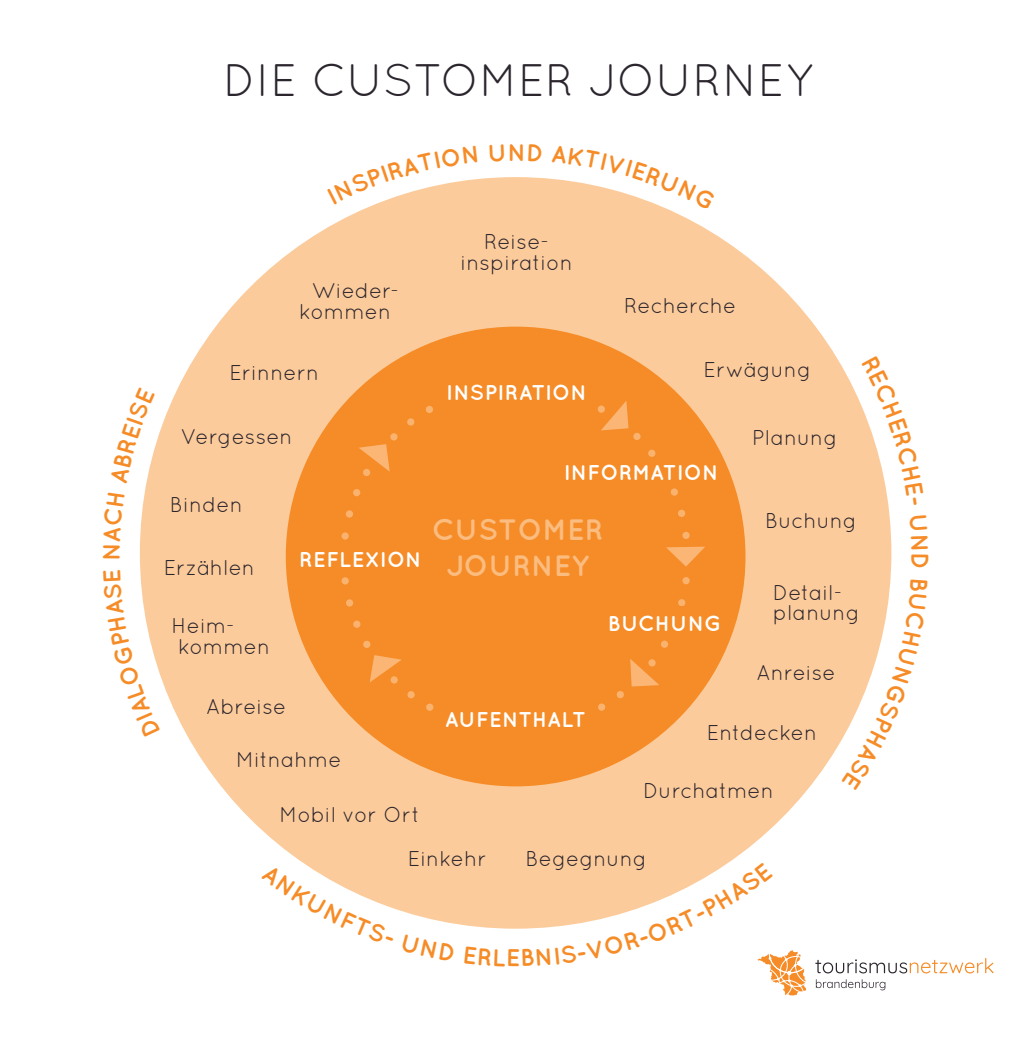
<style>
.page{position:relative;width:1032px;height:1042px;background:#fff}
.page>*{position:absolute;margin:0;border:0;box-sizing:border-box;transform-origin:0 0}
.t1{font:45.5px "Quicksand";letter-spacing:.005em;color:#2b252d}
.t2{font:44.98px "Quicksand";color:#2b252d}
.t3{font:700 29.4px/36.4px "Quicksand";color:#fbbc80;text-align:center}
.t4{font:700 24.32px "Quicksand";color:#f68c27}
.t5{font:21.35px/20.8px "Quicksand";letter-spacing:.005em;color:#2b252d}
.t6{font:700 21.35px "Quicksand";letter-spacing:.005em;color:#fff}
</style>
<div class="page">
<div style="left:140px;top:177px;width:751px;height:751px;background:#fccb9b;border-radius:50%"></div>
<div style="left:286px;top:327px;width:459px;height:459px;background:#f68c27;border-radius:50%"></div>
<svg style="left:340px;top:383px;width:351px;height:351px"></svg>
<svg style="left:444px;top:383px;width:148px;height:29px"></svg>
<svg style="left:576px;top:465px;width:115px;height:23px"></svg>
<div style="left:614px;top:607px;width:107px;height:23px;background:#f68c27"></div>
<div style="left:446px;top:702px;width:139px;height:37px;background:#f68c27"></div>
<div style="left:312px;top:542px;width:81px;height:28px;background:#f68c27"></div>
<svg style="left:359px;top:444px;width:31px;height:28px"></svg>
<svg style="left:370px;top:655px;width:32px;height:27px"></svg>
<svg style="left:630px;top:659px;width:29px;height:27px"></svg>
<svg style="left:666px;top:547px;width:39px;height:19px"></svg>
<svg style="left:601px;top:401px;width:27px;height:29px"></svg>
<svg style="left:815px;top:958px;width:178px;height:15px"></svg>
<svg style="left:816px;top:979px;width:69px;height:11px"></svg>
<svg style="left:376px;top:179px;width:101px;height:25px"></svg>
<svg style="left:554px;top:179px;width:115px;height:31px"></svg>
<svg style="left:861px;top:405px;width:28px;height:100px"></svg>
<svg style="left:841px;top:579px;width:50px;height:162px"></svg>
<svg style="left:140px;top:569px;width:20px;height:105px"></svg>
<svg style="left:146px;top:447px;width:9px;height:36px"></svg>
<svg style="left:305px;top:864px;width:88px;height:44px"></svg>
<svg style="left:464px;top:862px;width:342px;height:133px"></svg>
<h2 class="t2" style="left:229px;top:37px;width:582px">DIE CUSTOMER JOURNEY</h2>
<h1 class="t1" style="left:223px;top:54px;width:592px">DIE CUSTOMER JOURNEY</h1>
<p class="t4" style="left:507px;top:138px;width:20px">N</p>
<p class="t5" style="left:299px;top:280px;width:102px;text-indent:13px">Wieder&shy;kommen</p>
<p class="t5" style="left:460px;top:231px;width:114px;text-align:center">Reise&shy;inspiration</p>
<p class="t5" style="left:624px;top:295px;width:114px">Recherche</p>
<p class="t5" style="left:229px;top:362px;width:91px">Erinnern</p>
<p class="t5" style="left:181px;top:425px;width:113px">Vergessen</p>
<p class="t5" style="left:170px;top:493px;width:74px">Binden</p>
<p class="t5" style="left:164px;top:557px;width:93px">Erzählen</p>
<p class="t5" style="left:178px;top:615px;width:94px;text-indent:-6px">Heim&shy;kommen</p>
<p class="t6" style="left:299px;top:546px;width:124px">REFLEXION</p>
<p class="t5" style="left:206px;top:696px;width:82px">Abreise</p>
<p class="t5" style="left:236px;top:749px;width:107px">Mitnahme</p>
<p class="t5" style="left:279px;top:804px;width:142px">Mobil vor Ort</p>
<p class="t6" style="left:446px;top:379px;width:142px">INSPIRATION</p>
<p class="t5" style="left:704px;top:359px;width:109px">Erwägung</p>
<p class="t5" style="left:752px;top:426px;width:87px">Planung</p>
<p class="t6" style="left:564px;top:460px;width:156px">INFORMATION</p>
<h3 class="t3" style="left:432px;top:510px;width:173px">CUSTOMER<br>JOURNEY</h3>
<p class="t6" style="left:608px;top:610px;width:115px">BUCHUNG</p>
<p class="t5" style="left:765px;top:510px;width:93px">Buchung</p>
<p class="t5" style="left:773px;top:581px;width:88px">Detail&shy;planung</p>
<p class="t5" style="left:756px;top:662px;width:81px">Anreise</p>
<p class="t6" style="left:445px;top:706px;width:143px">AUFENTHALT</p>
<p class="t5" style="left:707px;top:721px;width:112px">Entdecken</p>
<p class="t5" style="left:643px;top:780px;width:132px">Durchatmen</p>
<p class="t5" style="left:408px;top:847px;width:81px">Einkehr</p>
<p class="t5" style="left:526px;top:847px;width:123px">Begegnung</p>
</div>
